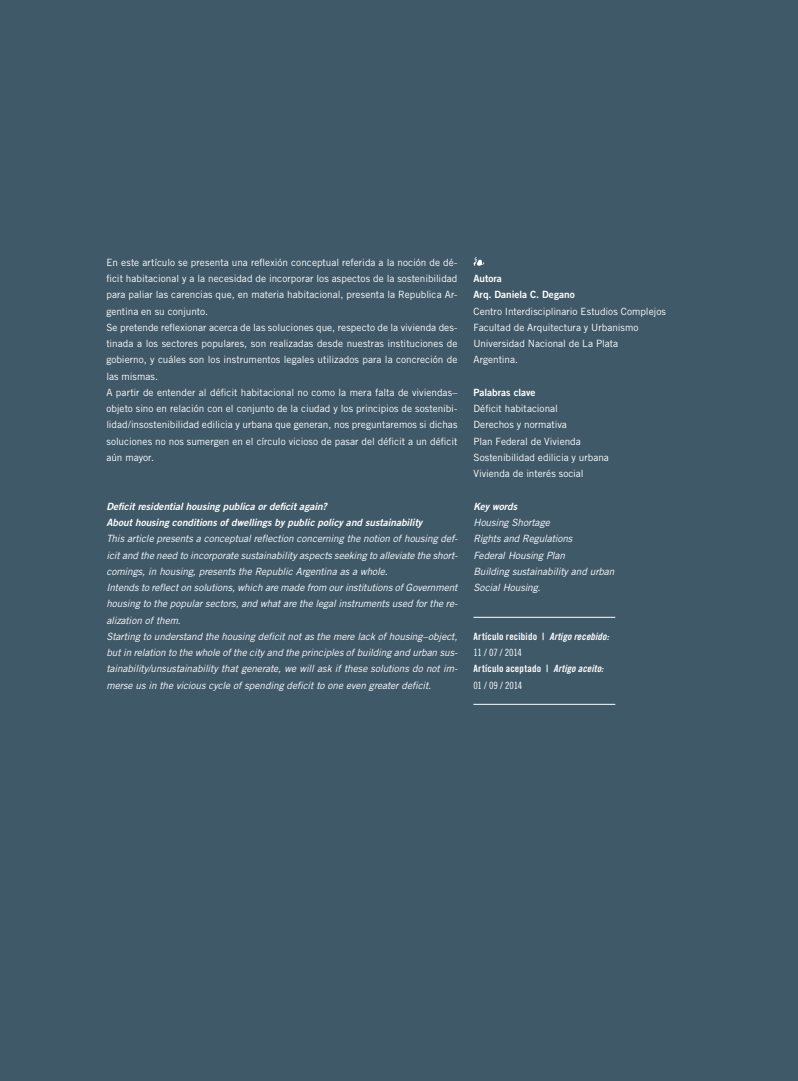
<style>
.page{position:relative;width:798px;height:1081px;background:#fff}
.page>*{position:absolute;margin:0;border:0;box-sizing:border-box;transform-origin:0 0}
.t1{font:10px/16.2px "Trade Gothic LT Std";color:#fff}
.t2{font:italic 10px/16.2px "Trade Gothic LT Std";letter-spacing:-.005em;color:#fff}
.t3{font:10px/16.2px "Trade Gothic LT Std Bd 2 Obl";color:#fff}
.t4{font:10px "Trade Gothic LT Std Bd Cn 20";letter-spacing:.02em;color:#fff}
.t5{font:10px/16.2px "Trade Gothic LT Std Bd 2";color:#fff}
.t6{font:10px "Trade Gothic LT Std Cn 18";letter-spacing:-.025em;color:#fff}
.s1{font-family:"Trade Gothic LT Std Bd Cn 20 Obl"}
</style>
<div class="page">
<div style="left:0;top:0;width:797px;height:1081px;background:#405968"></div>
<hr style="left:473px;top:617px;width:142px;height:1px;background:#fff">
<hr style="left:473px;top:704px;width:142px;height:1px;background:#fff">
<svg style="left:473px;top:257px;width:11px;height:9px"></svg>
<p class="t1" style="left:106px;top:254px;width:352px">En este artículo se presenta una reflexión conceptual referida a la noción de dé&shy;ficit habitacional y a la necesidad de incorporar los aspectos de la sostenibilidad para paliar las carencias que, en materia habitacional, presenta la Republica Ar&shy;gentina en su conjunto.<br>Se pretende reflexionar acerca de las soluciones que, respecto de la vivienda des&shy;tinada a los sectores populares, son realizadas desde nuestras instituciones de gobierno, y cuáles son los instrumentos legales utilizados para la concreción de las mismas.<br>A partir de entender al déficit habitacional no como la mera falta de viviendas– objeto sino en relación con el conjunto de la ciudad y los principios de sostenibi&shy;lidad/insostenibilidad edilicia y urbana que generan, nos preguntaremos si dichas soluciones no nos sumergen en el círculo vicioso de pasar del déficit a un déficit aún mayor.</p>
<p class="t3" style="left:106px;top:498px;width:317px">Deficit residential housing publica or deficit again?<br>About housing conditions of dwellings by public policy and sustainability</p>
<p class="t2" style="left:106px;top:531px;width:352px">This article presents a conceptual reflection concerning the notion of housing def&shy;icit and the need to incorporate sustainability aspects seeking to alleviate the short&shy;comings, in housing, presents the Republic Argentina as a whole.<br>Intends to reflect on solutions, which are made from our institutions of Government housing to the popular sectors, and what are the legal instruments used for the re&shy;alization of them.<br>Starting to understand the housing deficit not as the mere lack of housing–object, but in relation to the whole of the city and the principles of building and urban sus&shy;tainability/unsustainability that generate, we will ask if these solutions do not im&shy;merse us in the vicious cycle of spending deficit to one even greater deficit.</p>
<p class="t5" style="left:473px;top:270px;width:103px">Autora<br>Arq. Daniela C. Degano</p>
<p class="t1" style="left:473px;top:303px;width:194px">Centro Interdisciplinario Estudios Complejos<br>Facultad de Arquitectura y Urbanismo<br>Universidad Nacional de La Plata<br>Argentina.</p>
<p class="t5" style="left:473px;top:384px;width:64px">Palabras clave</p>
<p class="t1" style="left:473px;top:400px;width:137px">Déficit habitacional<br>Derechos y normativa<br>Plan Federal de Vivienda<br>Sostenibilidad edilicia y urbana<br>Vivienda de interés social</p>
<p class="t3" style="left:473px;top:498px;width:45px">Key words</p>
<p class="t2" style="left:473px;top:514px;width:142px">Housing Shortage<br>Rights and Regulations<br>Federal Housing Plan<br>Building sustainability and urban<br>Social Housing.</p>
<p class="t4" style="left:473px;top:630px;width:137px">Artículo recibido | <span class="s1">Artigo recebido:</span></p>
<p class="t6" style="left:473px;top:646px;width:50px">11 / 07 / 2014</p>
<p class="t4" style="left:473px;top:662px;width:131px">Artículo aceptado | <span class="s1">Artigo aceito:</span></p>
<p class="t6" style="left:473px;top:679px;width:50px">01 / 09 / 2014</p>
</div>
